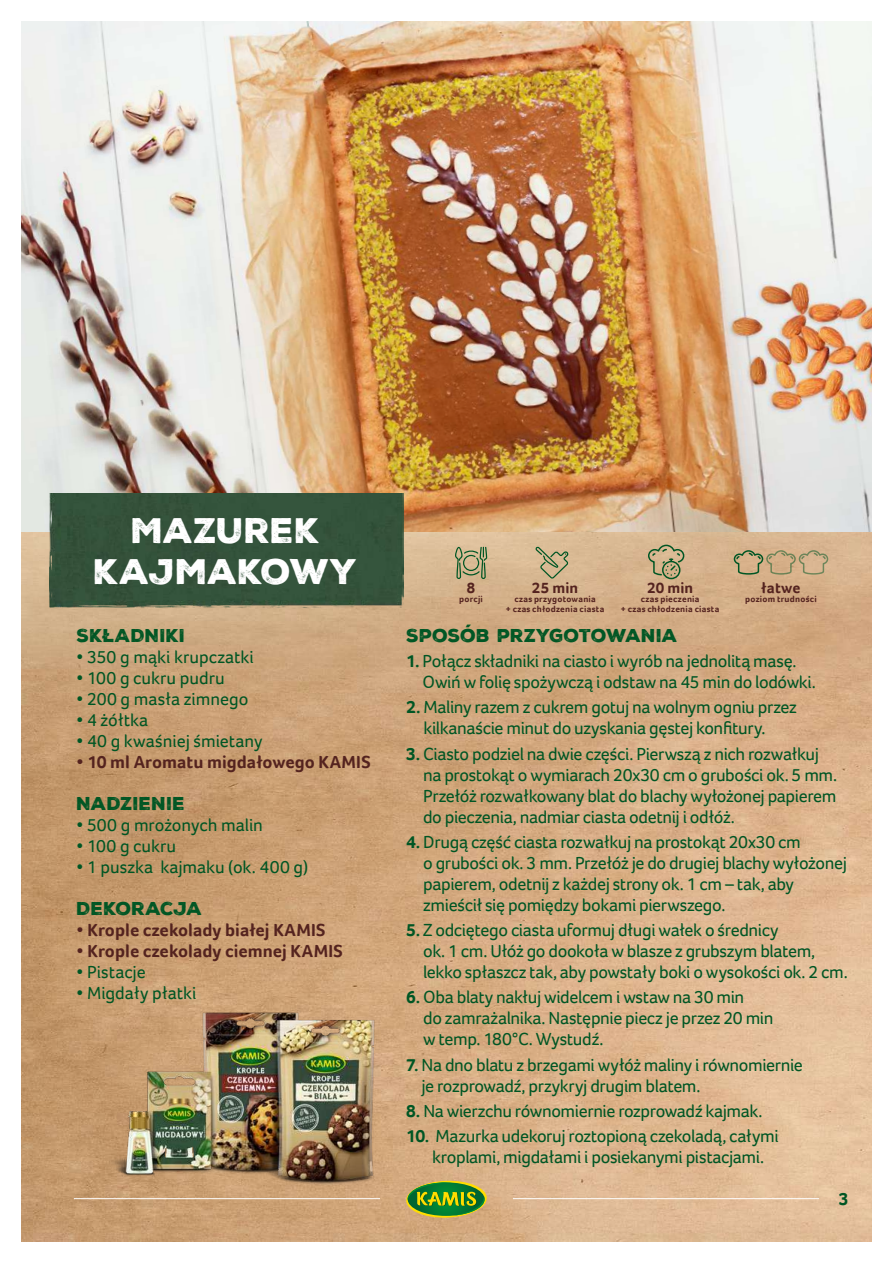
<style>
.page{position:relative;width:893px;height:1263px;background:#fff}
.page>*{position:absolute;margin:0;border:0;box-sizing:border-box;transform-origin:0 0}
.t1{font:34.5px/40.5px "Nexa Rust Sans Black 01";letter-spacing:-.015em;color:#fff;text-align:center}
.t2{font:18px/21px "Foco";letter-spacing:-.02em;color:#005624}
.t3{font:18px "Foco";color:#005624}
.t4{font:700 18px "Foco";letter-spacing:.005em;color:#54231f}
.t5{font:18px "Nexa Rust Sans Black 01";letter-spacing:-.005em;color:#005624}
.t6{font:18px "Foco";letter-spacing:.005em;color:#005624}
.t7{font:700 18px "Foco";color:#005624}
.t8{font:700 15.45px "Foco";letter-spacing:.01em;color:#54231f}
.t9{font:700 9px/9.8px "Foco";letter-spacing:.03em;color:#54231f;text-align:center}
.s1{font-weight:700}
</style>
<div class="page">
<img style="left:21px;top:531px;width:851px;height:711px">
<img style="left:21px;top:21px;width:851px;height:510px">
<svg style="left:455px;top:547px;width:32px;height:32px"></svg>
<svg style="left:535px;top:547px;width:34px;height:32px"></svg>
<svg style="left:733px;top:549px;width:96px;height:26px;background:#bda67f"></svg>
<div style="left:662px;top:561px;width:18px;height:18px;border:2px solid #005624;border-radius:50%"></div>
<svg style="left:647px;top:544px;width:38px;height:32px"></svg>
<div style="left:49px;top:493px;width:354px;height:114px;background:#34533b"></div>
<img style="left:110px;top:997px;width:281px;height:200px">
<hr style="left:74px;top:1198px;width:306px;height:1px;background:#fff">
<hr style="left:513px;top:1198px;width:306px;height:1px;background:#fff">
<svg style="left:406px;top:1181px;width:81px;height:37px;background:#6b9a37"></svg>
<h1 class="t1" style="left:94px;top:511px;width:265px">MAZUREK<br>KAJMAKOWY</h1>
<p class="t5" style="left:77px;top:623px;width:110px">SKŁADNIKI</p>
<p class="t6" style="left:77px;top:645px;width:179px">• 350 g mąki krupczatki</p>
<p class="t3" style="left:77px;top:666px;width:150px">• 100 g cukru pudru</p>
<p class="t3" style="left:77px;top:687px;width:173px">• 200 g masła zimnego</p>
<p class="t2" style="left:77px;top:709px;width:73px">• 4 żółtka</p>
<p class="t3" style="left:77px;top:729px;width:188px">• 40 g kwaśniej śmietany</p>
<p class="t4" style="left:77px;top:750px;width:296px">• 10 ml Aromatu migdałowego KAMIS</p>
<p class="t5" style="left:77px;top:791px;width:110px">NADZIENIE</p>
<p class="t2" style="left:77px;top:814px;width:188px">• 500 g mrożonych malin</p>
<p class="t6" style="left:77px;top:834px;width:101px">• 100 g cukru</p>
<p class="t3" style="left:77px;top:855px;width:233px">• 1 puszka kajmaku (ok. 400 g)</p>
<p class="t5" style="left:77px;top:896px;width:128px">DEKORACJA</p>
<p class="t4" style="left:77px;top:918px;width:251px">• Krople czekolady białej KAMIS</p>
<p class="t4" style="left:77px;top:939px;width:268px">• Krople czekolady ciemnej KAMIS</p>
<p class="t3" style="left:77px;top:960px;width:71px">• Pistacje</p>
<p class="t6" style="left:77px;top:981px;width:121px">• Migdały płatki</p>
<p class="t8" style="left:467px;top:577px;width:10px">8</p>
<p class="t9" style="left:459px;top:594px;width:25px">porcji</p>
<p class="t8" style="left:532px;top:577px;width:48px">25 min</p>
<p class="t9" style="left:506px;top:594px;width:100px">czas przygotowania<br>+ czas chłodzenia ciasta</p>
<p class="t8" style="left:647px;top:577px;width:48px">20 min</p>
<p class="t9" style="left:621px;top:594px;width:100px">czas pieczenia<br>+ czas chłodzenia ciasta</p>
<p class="t8" style="left:761px;top:577px;width:40px">łatwe</p>
<p class="t9" style="left:745px;top:594px;width:73px">poziom trudności</p>
<p class="t5" style="left:406px;top:623px;width:273px">SPOSÓB PRZYGOTOWANIA</p>
<p class="t2" style="left:423px;top:650px;width:395px;text-indent:-16px"><span class="s1">1.</span> Połącz składniki na ciasto i wyrób na jednolitą masę.<br>Owiń w folię spożywczą i odstaw na 45 min do lodówki.</p>
<p class="t2" style="left:423px;top:696px;width:375px;text-indent:-17px"><span class="s1">2.</span> Maliny razem z cukrem gotuj na wolnym ogniu przez kilkanaście minut do uzyskania gęstej konfitury.</p>
<p class="t2" style="left:423px;top:743px;width:416px;text-indent:-17px"><span class="s1">3.</span> Ciasto podziel na dwie części. Pierwszą z nich rozwałkuj na prostokąt o wymiarach 20x30 cm o grubości ok. 5 mm.<br>Przełóż rozwałkowany blat do blachy wyłożonej papierem do pieczenia, nadmiar ciasta odetnij i odłóż.</p>
<p class="t2" style="left:423px;top:831px;width:425px;text-indent:-17px"><span class="s1">4.</span> Drugą część ciasta rozwałkuj na prostokąt 20x30 cm<br>o grubości ok. 3 mm. Przełóż je do drugiej blachy wyłożonej papierem, odetnij z każdej strony ok. 1 cm – tak, aby zmieścił się pomiędzy bokami pierwszego.</p>
<p class="t2" style="left:423px;top:919px;width:426px;text-indent:-17px"><span class="s1">5.</span> Z odciętego ciasta uformuj długi wałek o średnicy<br>ok. 1 cm. Ułóż go dookoła w blasze z grubszym blatem, lekko spłaszcz tak, aby powstały boki o wysokości ok. 2 cm.</p>
<p class="t2" style="left:423px;top:987px;width:352px;text-indent:-17px"><span class="s1">6.</span> Oba blaty nakłuj widelcem i wstaw na 30 min<br>do zamrażalnika. Następnie piecz je przez 20 min w temp. 180°C. Wystudź.</p>
<p class="t2" style="left:421px;top:1054px;width:383px;text-indent:-15px"><span class="s1">7.</span> Na dno blatu z brzegami wyłóż maliny i równomiernie je rozprowadź, przykryj drugim blatem.</p>
<p class="t2" style="left:406px;top:1100px;width:358px"><span class="s1">8.</span> Na wierzchu równomiernie rozprowadź kajmak.</p>
<p class="t2" style="left:432px;top:1125px;width:348px;text-indent:-26px"><span class="s1">10.</span> Mazurka udekoruj roztopioną czekoladą, całymi kroplami, migdałami i posiekanymi pistacjami.</p>
<p class="t7" style="left:839px;top:1187px;width:11px">3</p>
</div>
